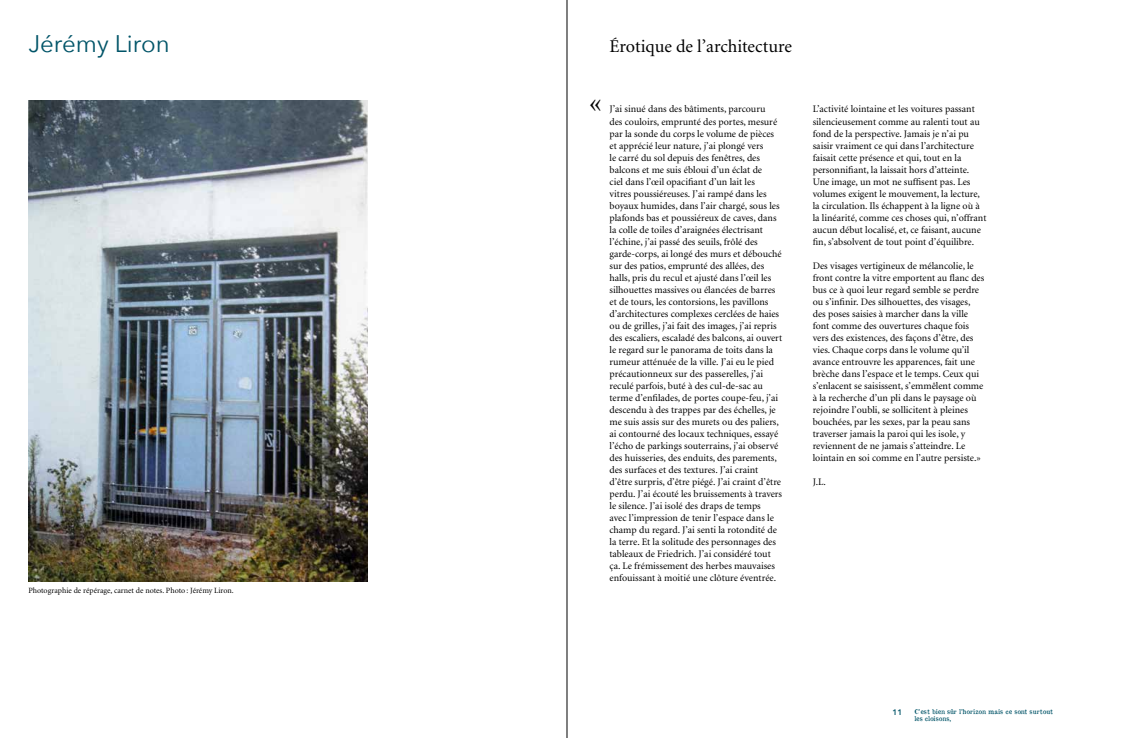
<style>
.page{position:relative;width:1134px;height:738px;background:#fff}
.page>*{position:absolute;margin:0;border:0;box-sizing:border-box;transform-origin:0 0}
.t1{font:30px "Minion";color:#000}
.t2{font:24px "Avenir Next";color:#005468}
.t3{font:18px "Minion";color:#000}
.t4{font:10px/12px "Minion";color:#000}
.t5{font:8px "Minion";color:#000}
.t6{font:600 8px "Avenir Next";color:#005468}
.t7{font:6.5px/7px "Old Newspaper Types";color:#005468}
</style>
<div class="page">
<hr style="left:567px;top:0;width:1px;height:737px;background:#000">
<img style="left:28px;top:100px;width:339px;height:480px">
<h2 class="t2" style="left:28px;top:24px;width:143px">Jérémy Liron</h2>
<p class="t5" style="left:28px;top:586px;width:207px">Photographie de répérage, carnet de notes. Photo: Jérémy Liron.</p>
<h3 class="t3" style="left:609px;top:38px;width:184px">Érotique de l’architecture</h3>
<h1 class="t1" style="left:589px;top:88px;width:15px">«</h1>
<p class="t4" style="left:609px;top:104px;width:174px">J’ai sinué dans des bâtiments, parcouru<br>des couloirs, emprunté des portes, mesuré par la sonde du corps le volume de pièces et apprécié leur nature, j’ai plongé vers<br>le carré du sol depuis des fenêtres, des balcons et me suis ébloui d’un éclat de<br>ciel dans l’œil opacifiant d’un lait les<br>vitres poussiéreuses. J’ai rampé dans les boyaux humides, dans l’air chargé, sous les plafonds bas et poussiéreux de caves, dans la colle de toiles d’araignées électrisant l’échine, j’ai passé des seuils, frôlé des garde-corps, ai longé des murs et débouché sur des patios, emprunté des allées, des halls, pris du recul et ajusté dans l’œil les silhouettes massives ou élancées de barres et de tours, les contorsions, les pavillons d’architectures complexes cerclées de haies ou de grilles, j’ai fait des images, j’ai repris des escaliers, escaladé des balcons, ai ouvert le regard sur le panorama de toits dans la rumeur atténuée de la ville. J’ai eu le pied précautionneux sur des passerelles, j’ai reculé parfois, buté à des cul-de-sac au terme d’enfilades, de portes coupe-feu, j’ai descendu à des trappes par des échelles, je me suis assis sur des murets ou des paliers, ai contourné des locaux techniques, essayé l’écho de parkings souterrains, j’ai observé des huisseries, des enduits, des parements, des surfaces et des textures. J’ai craint d’être surpris, d’être piégé. J’ai craint d’être perdu. J’ai écouté les bruissements à travers le silence. J’ai isolé des draps de temps<br>avec l’impression de tenir l’espace dans le champ du regard. J’ai senti la rotondité de la terre. Et la solitude des personnages des tableaux de Friedrich. J’ai considéré tout ça. Le frémissement des herbes mauvaises enfouissant à moitié une clôture éventrée.</p>
<p class="t4" style="left:813px;top:104px;width:175px">L’activité lointaine et les voitures passant silencieusement comme au ralenti tout au fond de la perspective. Jamais je n’ai pu saisir vraiment ce qui dans l’architecture faisait cette présence et qui, tout en la personnifiant, la laissait hors d’atteinte.<br>Une image, un mot ne suffisent pas. Les volumes exigent le mouvement, la lecture, la circulation. Ils échappent à la ligne où à la linéarité, comme ces choses qui, n’offrant aucun début localisé, et, ce faisant, aucune fin, s’absolvent de tout point d’équilibre.</p>
<p class="t4" style="left:813px;top:260px;width:173px">Des visages vertigineux de mélancolie, le front contre la vitre emportent au flanc des bus ce à quoi leur regard semble se perdre ou s’infinir. Des silhouettes, des visages, des poses saisies à marcher dans la ville font comme des ouvertures chaque fois vers des existences, des façons d’être, des vies. Chaque corps dans le volume qu’il avance entrouvre les apparences, fait une brèche dans l’espace et le temps. Ceux qui s’enlacent se saisissent, s’emmêlent comme à la recherche d’un pli dans le paysage où rejoindre l’oubli, se sollicitent à pleines bouchées, par les sexes, par la peau sans traverser jamais la paroi qui les isole, y reviennent de ne jamais s’atteindre. Le lointain en soi comme en l’autre persiste.»</p>
<p class="t4" style="left:813px;top:476px;width:15px">J.L.</p>
<p class="t6" style="left:893px;top:704px;width:11px">11</p>
<p class="t7" style="left:914px;top:706px;width:140px">C’est bien sûr l’horizon mais ce sont surtout les cloisons,</p>
</div>
